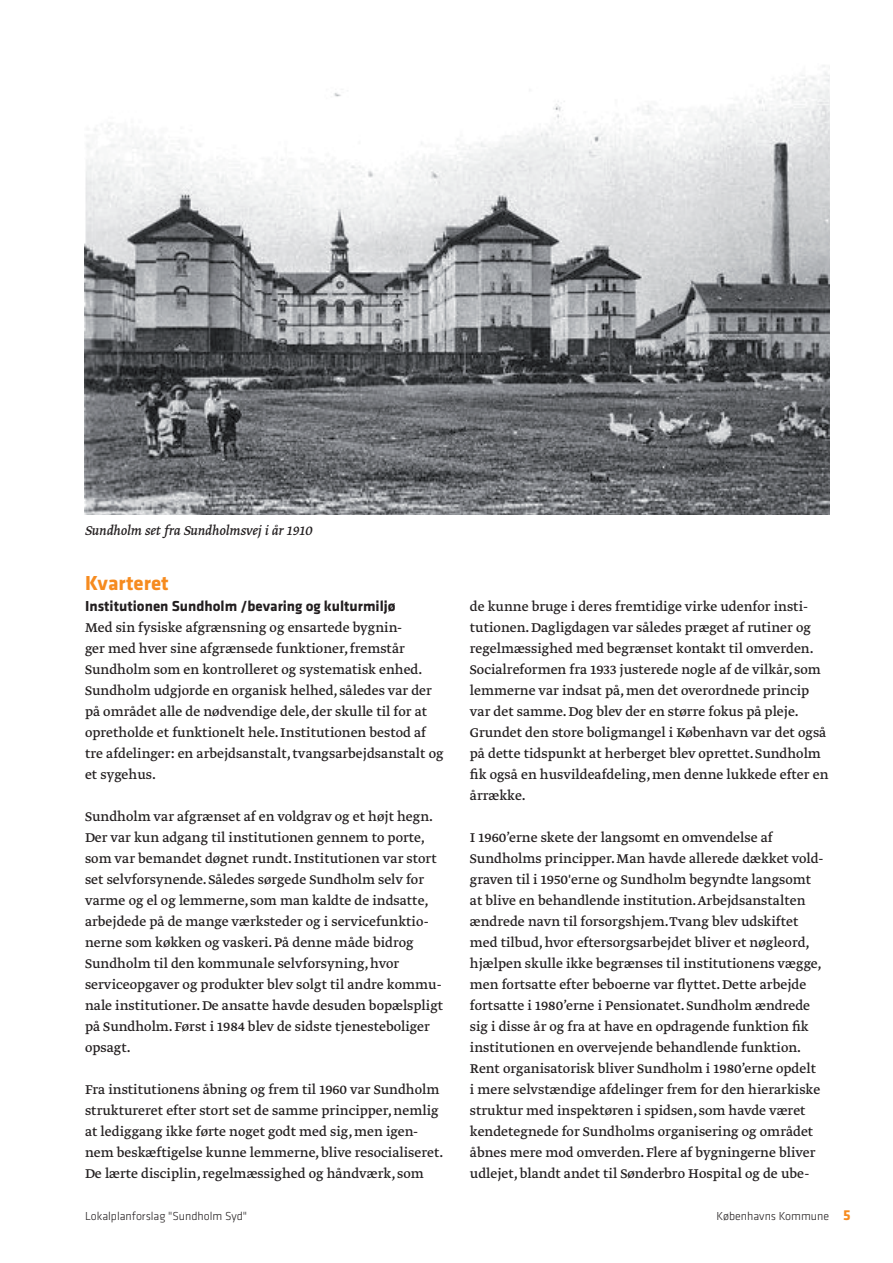
<style>
.page{position:relative;width:893px;height:1263px;background:#fff}
.page>*{position:absolute;margin:0;border:0;box-sizing:border-box;transform-origin:0 0}
.t1{font:700 21px "Klavika";color:#f68b1f}
.t2{font:15px/21px "Greta Text";color:#231f20}
.t3{font:700 15px "Klavika";color:#231f20}
.t4{font:italic 15px "Greta Text";color:#231f20}
.t5{font:300 12px "Klavika";color:#231f20}
.s1{font-weight:700;font-size:15px;color:#f68b1f}
</style>
<div class="page">
<img style="left:85px;top:65px;width:744px;height:449px">
<p class="t4" style="left:85px;top:524px;width:229px">Sundholm set fra Sundholmsvej i år 1910</p>
<h1 class="t1" style="left:85px;top:574px;width:85px">Kvarteret</h1>
<p class="t3" style="left:85px;top:599px;width:312px">Institutionen Sundholm /bevaring og kulturmiljø</p>
<p class="t2" style="left:85px;top:618px;width:360px">Med sin fysiske afgrænsning og ensartede bygnin-<br>ger med hver sine afgrænsede funktioner, fremstår Sundholm som en kontrolleret og systematisk enhed.<br>Sundholm udgjorde en organisk helhed, således var der på området alle de nødvendige dele, der skulle til for at opretholde et funktionelt hele. Institutionen bestod af tre afdelinger: en arbejdsanstalt, tvangsarbejdsanstalt og et sygehus.</p>
<p class="t2" style="left:85px;top:807px;width:360px">Sundholm var afgrænset af en voldgrav og et højt hegn.<br>Der var kun adgang til institutionen gennem to porte, som var bemandet døgnet rundt. Institutionen var stort set selvforsynende. Således sørgede Sundholm selv for varme og el og lemmerne, som man kaldte de indsatte, arbejdede på de mange værksteder og i servicefunktio&shy;nerne som køkken og vaskeri. På denne måde bidrog Sundholm til den kommunale selvforsyning, hvor serviceopgaver og produkter blev solgt til andre kommu&shy;nale institutioner. De ansatte havde desuden bopælspligt på Sundholm. Først i 1984 blev de sidste tjenesteboliger opsagt.</p>
<p class="t2" style="left:85px;top:1080px;width:360px">Fra institutionens åbning og frem til 1960 var Sundholm struktureret efter stort set de samme principper, nemlig at lediggang ikke førte noget godt med sig, men igen&shy;nem beskæftigelse kunne lemmerne, blive resocialiseret.<br>De lærte disciplin, regelmæssighed og håndværk, som</p>
<p class="t2" style="left:470px;top:596px;width:360px">de kunne bruge i deres fremtidige virke udenfor insti&shy;tutionen. Dagligdagen var således præget af rutiner og regelmæssighed med begrænset kontakt til omverden.<br>Socialreformen fra 1933 justerede nogle af de vilkår, som lemmerne var indsat på, men det overordnede princip var det samme. Dog blev der en større fokus på pleje.<br>Grundet den store boligmangel i København var det også på dette tidspunkt at herberget blev oprettet. Sundholm fik også en husvildeafdeling, men denne lukkede efter en årrække.</p>
<p class="t2" style="left:470px;top:827px;width:355px">I 1960’erne skete der langsomt en omvendelse af Sundholms principper. Man havde allerede dækket vold&shy;graven til i 1950'erne og Sundholm begyndte langsomt at blive en behandlende institution. Arbejdsanstalten ændrede navn til forsorgshjem. Tvang blev udskiftet med tilbud, hvor eftersorgsarbejdet bliver et nøgleord, hjælpen skulle ikke begrænses til institutionens vægge, men fortsatte efter beboerne var flyttet. Dette arbejde fortsatte i 1980’erne i Pensionatet. Sundholm ændrede sig i disse år og fra at have en opdragende funktion fik institutionen en overvejende behandlende funktion.<br>Rent organisatorisk bliver Sundholm i 1980’erne opdelt i mere selvstændige afdelinger frem for den hierarkiske struktur med inspektøren i spidsen, som havde været kendetegnede for Sundholms organisering og området åbnes mere mod omverden. Flere af bygningerne bliver udlejet, blandt andet til Sønderbro Hospital og de ube-</p>
<p class="t5" style="left:85px;top:1211px;width:164px">Lokalplanforslag "Sundholm Syd"</p>
<p class="t5" style="left:717px;top:1212px;width:135px">Københavns Kommune <span class="s1">5</span></p>
</div>
